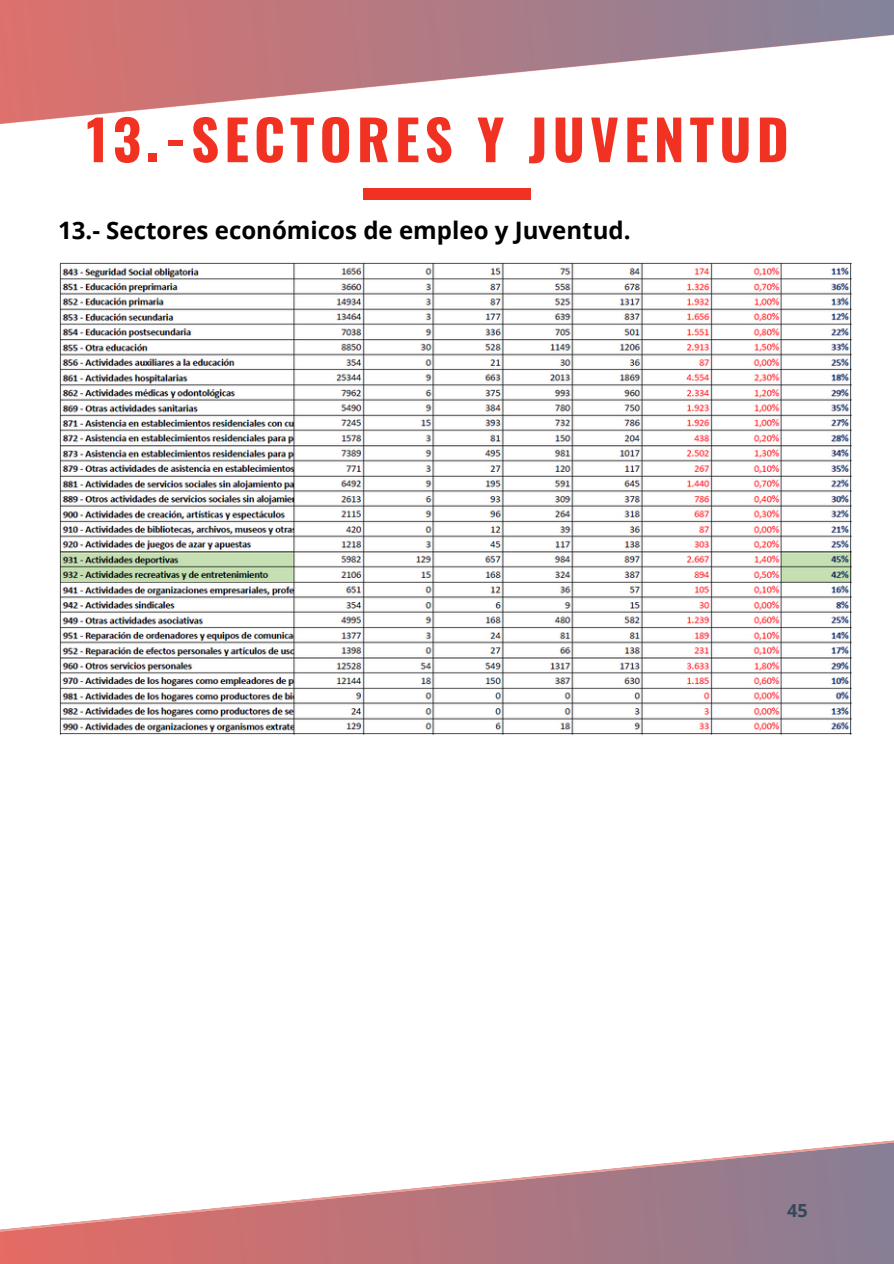
<style>
.page{position:relative;width:894px;height:1264px;background:#fff}
.page>*{position:absolute;margin:0;border:0;box-sizing:border-box;transform-origin:0 0}
.t1{font:700 55.05px "Oswald";letter-spacing:.09em;color:#f13223}
.t2{font:700 24px "Open Sans";color:#000}
.t3{font:700 18px "Open Sans";color:#343434}
</style>
<div class="page">
<svg style="left:0;top:1140px;width:893px;height:123px"></svg>
<svg style="left:0;top:0;width:893px;height:125px"></svg>
<div style="left:363px;top:188px;width:167px;height:12px;background:#f13223"></div>
<img style="left:59px;top:262px;width:793px;height:473px">
<p class="t1" style="left:86px;top:96px;width:703px">13.-SECTORES Y JUVENTUD</p>
<p class="t2" style="left:58px;top:213px;width:574px">13.- Sectores económicos de empleo y Juventud.</p>
<p class="t3" style="left:787px;top:1197px;width:22px">45</p>
</div>
